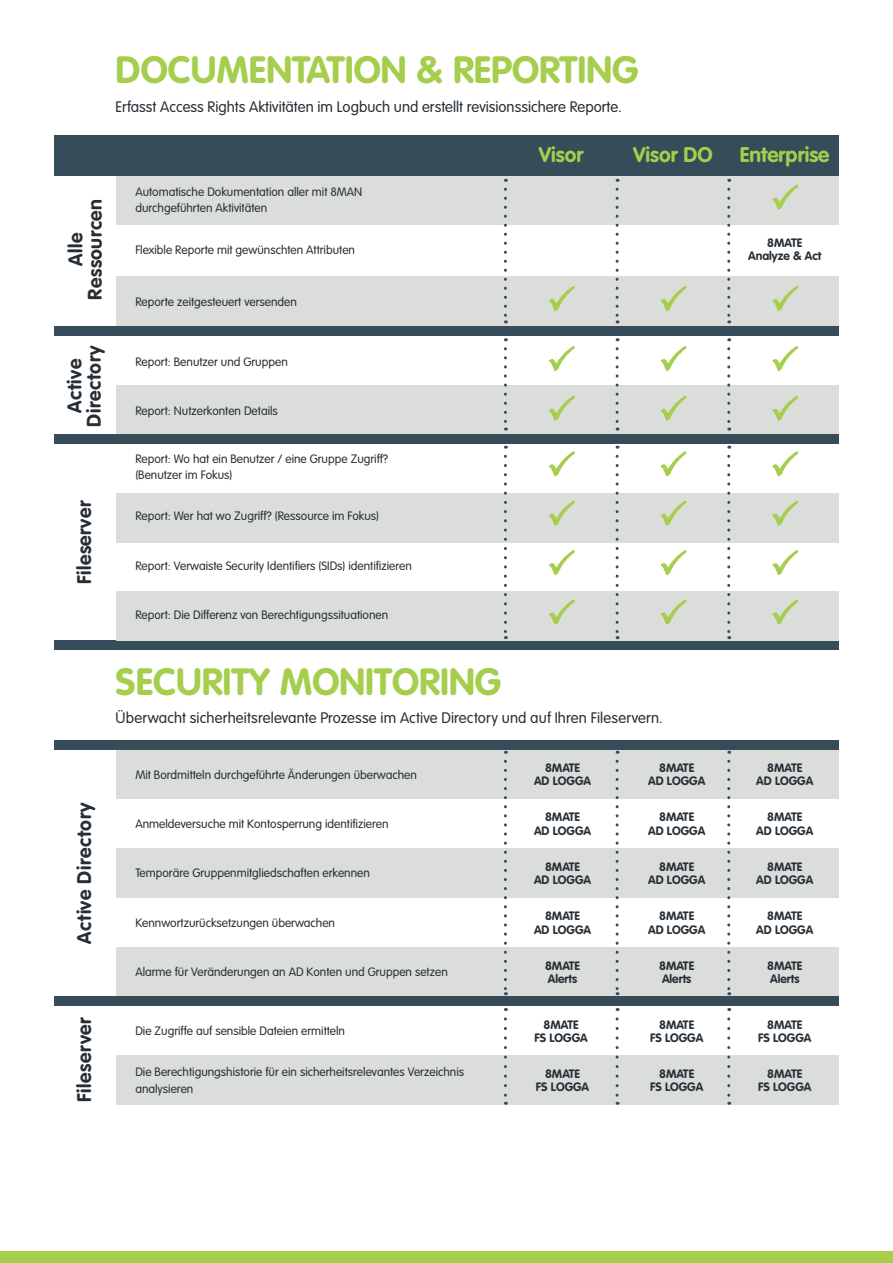
<style>
.page{position:relative;width:893px;height:1263px;background:#fff}
.page>*{position:absolute;margin:0;border:0;box-sizing:border-box;transform-origin:0 0}
.t1{font:700 37.5px "VAG Rounded Std";color:#a4ce4c}
.t2{font:700 21px "VAG Rounded Std";color:#a4ce4c}
.t3{font:700 19.5px/19.5px "VAG Rounded Std";letter-spacing:.025em;color:#272f36;text-align:center}
.t4{font:300 15px "VAG Rounded Std";color:#272f36}
.t5{font:300 12px/16.5px "VAG Rounded Std";color:#272f36}
.t6{font:700 12px/13.5px "VAG Rounded Std";color:#272f36;text-align:center}
</style>
<div class="page">
<div style="left:116px;top:749px;width:723px;height:50px;background:#dbdddb"></div>
<div style="left:116px;top:176px;width:723px;height:49px;background:#dbdddb"></div>
<div style="left:54px;top:135px;width:785px;height:41px;background:#364d59"></div>
<div style="left:54px;top:326px;width:785px;height:9px;background:#364d59"></div>
<div style="left:54px;top:641px;width:785px;height:9px;background:#364d59"></div>
<div style="left:116px;top:276px;width:723px;height:50px;background:#dbdddb"></div>
<div style="left:116px;top:385px;width:723px;height:49px;background:#dbdddb"></div>
<div style="left:116px;top:848px;width:723px;height:49px;background:#dbdddb"></div>
<div style="left:116px;top:493px;width:723px;height:50px;background:#dbdddb"></div>
<div style="left:116px;top:591px;width:723px;height:50px;background:#dbdddb"></div>
<div style="left:116px;top:947px;width:723px;height:49px;background:#dbdddb"></div>
<div style="left:116px;top:1055px;width:723px;height:50px;background:#dbdddb"></div>
<svg style="left:504px;top:189px;width:3px;height:134px"></svg>
<svg style="left:616px;top:189px;width:3px;height:134px"></svg>
<svg style="left:727px;top:189px;width:3px;height:134px"></svg>
<div style="left:0;top:1251px;width:893px;height:12px;background:#a4ce4c"></div>
<svg style="left:504px;top:349px;width:3px;height:82px"></svg>
<svg style="left:616px;top:349px;width:3px;height:82px"></svg>
<svg style="left:727px;top:349px;width:3px;height:82px"></svg>
<svg style="left:504px;top:456px;width:3px;height:183px"></svg>
<svg style="left:616px;top:456px;width:3px;height:183px"></svg>
<svg style="left:727px;top:456px;width:3px;height:183px"></svg>
<svg style="left:504px;top:761px;width:3px;height:234px"></svg>
<svg style="left:616px;top:761px;width:3px;height:234px"></svg>
<svg style="left:727px;top:761px;width:3px;height:234px"></svg>
<svg style="left:504px;top:1019px;width:3px;height:86px"></svg>
<svg style="left:616px;top:1019px;width:3px;height:86px"></svg>
<svg style="left:727px;top:1019px;width:3px;height:86px"></svg>
<div style="left:54px;top:434px;width:785px;height:10px;background:#364d59"></div>
<div style="left:54px;top:740px;width:785px;height:9px;background:#364d59"></div>
<div style="left:54px;top:996px;width:785px;height:9px;background:#364d59"></div>
<svg style="left:549px;top:286px;width:26px;height:25px"></svg>
<svg style="left:660px;top:286px;width:27px;height:25px"></svg>
<svg style="left:772px;top:184px;width:27px;height:26px"></svg>
<svg style="left:772px;top:286px;width:27px;height:25px"></svg>
<svg style="left:549px;top:346px;width:26px;height:25px"></svg>
<svg style="left:549px;top:395px;width:26px;height:26px"></svg>
<svg style="left:660px;top:346px;width:27px;height:25px"></svg>
<svg style="left:660px;top:395px;width:27px;height:26px"></svg>
<svg style="left:772px;top:346px;width:27px;height:25px"></svg>
<svg style="left:772px;top:395px;width:27px;height:26px"></svg>
<svg style="left:549px;top:451px;width:26px;height:26px"></svg>
<svg style="left:549px;top:500px;width:26px;height:26px"></svg>
<svg style="left:549px;top:550px;width:26px;height:25px"></svg>
<svg style="left:549px;top:599px;width:26px;height:26px"></svg>
<svg style="left:661px;top:451px;width:26px;height:26px"></svg>
<svg style="left:660px;top:500px;width:27px;height:26px"></svg>
<svg style="left:660px;top:550px;width:27px;height:25px"></svg>
<svg style="left:660px;top:599px;width:27px;height:26px"></svg>
<svg style="left:772px;top:451px;width:27px;height:26px"></svg>
<svg style="left:772px;top:500px;width:27px;height:26px"></svg>
<svg style="left:772px;top:550px;width:27px;height:25px"></svg>
<svg style="left:772px;top:599px;width:27px;height:26px"></svg>
<h3 class="t3" style="left:66px;top:300px;width:102px;rotate:-90deg">Alle<br>Ressourcen</h3>
<h1 class="t1" style="left:116px;top:48px;width:524px">DOCUMENTATION &amp; REPORTING</h1>
<p class="t4" style="left:116px;top:99px;width:508px">Erfasst Access Rights Aktivitäten im Logbuch und erstellt revisionssichere Reporte.</p>
<p class="t5" style="left:135px;top:184px;width:228px">Automatische Dokumentation aller mit 8MAN durchgeführten Aktivitäten</p>
<p class="t5" style="left:135px;top:242px;width:221px">Flexible Reporte mit gewünschten Attributen</p>
<p class="t5" style="left:135px;top:293px;width:163px">Reporte zeitgesteuert versenden</p>
<h2 class="t2" style="left:539px;top:142px;width:46px">Visor</h2>
<h2 class="t2" style="left:633px;top:142px;width:81px">Visor DO</h2>
<h2 class="t2" style="left:740px;top:142px;width:91px">Enterprise</h2>
<p class="t6" style="left:748px;top:236px;width:75px">8MATE<br>Analyze &amp; Act</p>
<h3 class="t3" style="left:66px;top:426px;width:83px;rotate:-90deg">Active<br>Directory</h3>
<h3 class="t3" style="left:75px;top:584px;width:85px;rotate:-90deg">Fileserver</h3>
<p class="t5" style="left:135px;top:353px;width:154px">Report: Benutzer und Gruppen</p>
<p class="t5" style="left:135px;top:403px;width:144px">Report: Nutzerkonten Details</p>
<p class="t5" style="left:135px;top:450px;width:254px">Report: Wo hat ein Benutzer / eine Gruppe Zugriff? (Benutzer im Fokus)</p>
<p class="t5" style="left:135px;top:508px;width:245px">Report: Wer hat wo Zugriff? (Ressource im Fokus)</p>
<p class="t5" style="left:135px;top:558px;width:278px">Report: Verwaiste Security Identifiers (SIDs) identifizieren</p>
<p class="t5" style="left:135px;top:607px;width:254px">Report: Die Differenz von Berechtigungssituationen</p>
<h3 class="t3" style="left:75px;top:943px;width:143px;rotate:-90deg">Active Directory</h3>
<h3 class="t3" style="left:75px;top:1102px;width:87px;rotate:-90deg">Fileserver</h3>
<h1 class="t1" style="left:116px;top:659px;width:387px">SECURITY MONITORING</h1>
<p class="t4" style="left:116px;top:709px;width:549px">Überwacht sicherheitsrelevante Prozesse im Active Directory und auf Ihren Fileservern.</p>
<p class="t5" style="left:135px;top:766px;width:283px">Mit Bordmitteln durchgeführte Änderungen überwachen</p>
<p class="t5" style="left:135px;top:816px;width:255px">Anmeldeversuche mit Kontosperrung identifizieren</p>
<p class="t5" style="left:135px;top:865px;width:236px">Temporäre Gruppenmitgliedschaften erkennen</p>
<p class="t5" style="left:135px;top:915px;width:201px">Kennwortzurücksetzungen überwachen</p>
<p class="t5" style="left:135px;top:964px;width:314px">Alarme für Veränderungen an AD Konten und Gruppen setzen</p>
<p class="t5" style="left:135px;top:1023px;width:211px">Die Zugriffe auf sensible Dateien ermitteln</p>
<p class="t5" style="left:135px;top:1064px;width:330px">Die Berechtigungshistorie für ein sicherheitsrelevantes Verzeichnis analysieren</p>
<p class="t6" style="left:534px;top:761px;width:59px">8MATE<br>AD LOGGA</p>
<p class="t6" style="left:534px;top:811px;width:59px">8MATE<br>AD LOGGA</p>
<p class="t6" style="left:534px;top:860px;width:59px">8MATE<br>AD LOGGA</p>
<p class="t6" style="left:534px;top:909px;width:59px">8MATE<br>AD LOGGA</p>
<p class="t6" style="left:545px;top:959px;width:37px;text-align:left">8MATE<br>Alerts</p>
<p class="t6" style="left:534px;top:1018px;width:55px">8MATE<br>FS LOGGA</p>
<p class="t6" style="left:536px;top:1067px;width:55px">8MATE<br>FS LOGGA</p>
<p class="t6" style="left:648px;top:761px;width:59px">8MATE<br>AD LOGGA</p>
<p class="t6" style="left:648px;top:811px;width:59px">8MATE<br>AD LOGGA</p>
<p class="t6" style="left:648px;top:860px;width:59px">8MATE<br>AD LOGGA</p>
<p class="t6" style="left:648px;top:910px;width:59px">8MATE<br>AD LOGGA</p>
<p class="t6" style="left:659px;top:959px;width:37px;text-align:left">8MATE<br>Alerts</p>
<p class="t6" style="left:650px;top:1018px;width:55px">8MATE<br>FS LOGGA</p>
<p class="t6" style="left:650px;top:1067px;width:55px">8MATE<br>FS LOGGA</p>
<p class="t6" style="left:756px;top:761px;width:59px">8MATE<br>AD LOGGA</p>
<p class="t6" style="left:756px;top:811px;width:59px">8MATE<br>AD LOGGA</p>
<p class="t6" style="left:756px;top:860px;width:59px">8MATE<br>AD LOGGA</p>
<p class="t6" style="left:756px;top:910px;width:59px">8MATE<br>AD LOGGA</p>
<p class="t6" style="left:767px;top:959px;width:37px;text-align:left">8MATE<br>Alerts</p>
<p class="t6" style="left:758px;top:1018px;width:55px">8MATE<br>FS LOGGA</p>
<p class="t6" style="left:758px;top:1067px;width:55px">8MATE<br>FS LOGGA</p>
</div>
